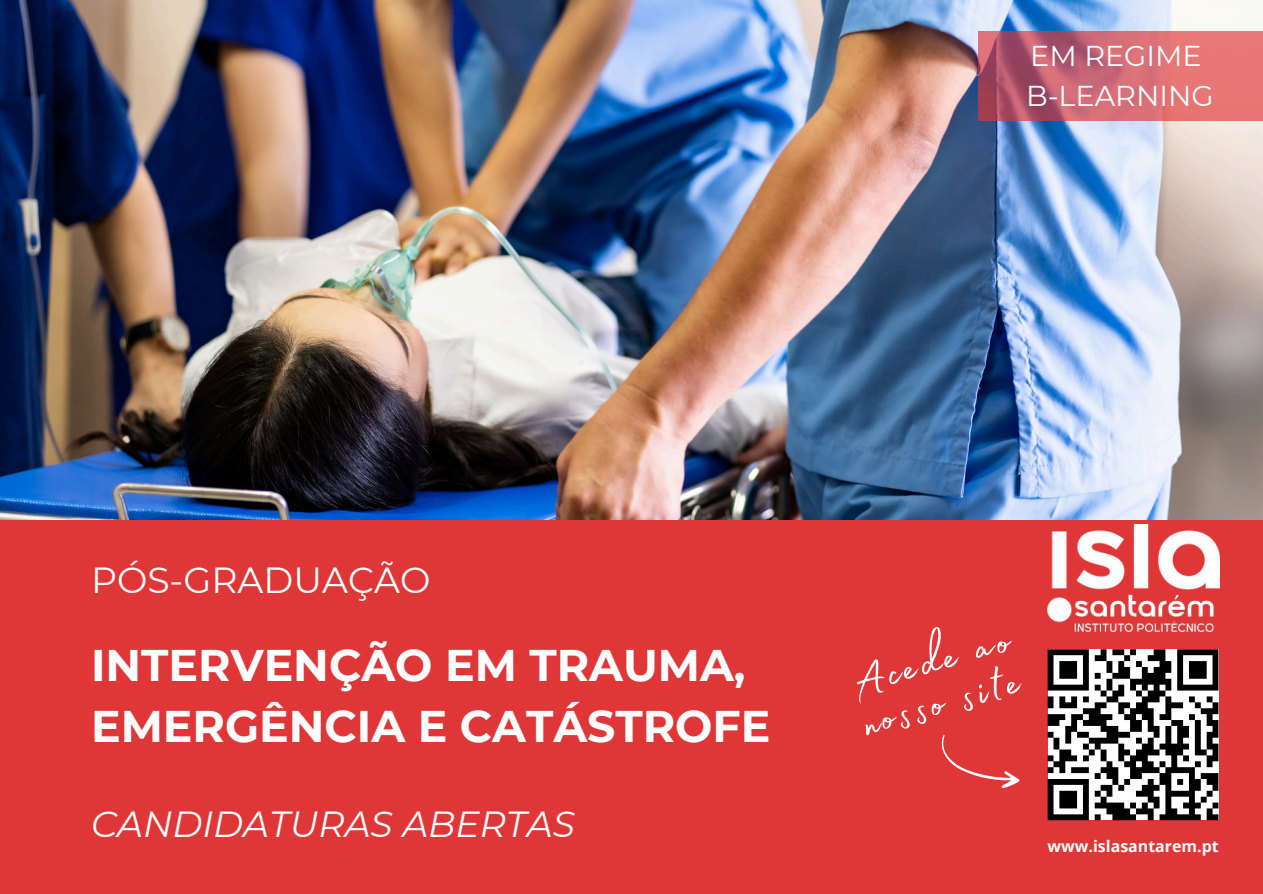
<style>
.page{position:relative;width:1263px;height:894px;background:#fff}
.page>*{position:absolute;margin:0;border:0;box-sizing:border-box;transform-origin:0 0}
.t1{font:56.85px/42px "Madelyn Fill";color:#fff}
.t2{font:700 44.25px/60.9px "Montserrat";color:#fff}
.t3{font:italic 36.15px "Montserrat";color:#fff}
.t4{font:36.15px "Montserrat";color:#fff}
.t5{font:28.65px/39.3px "Montserrat";color:#fff}
.t6{font:700 15.9px "Open Sans";color:#fff}
</style>
<div class="page">
<div style="left:0;top:519px;width:1263px;height:374px;background:#df3737"></div>
<img style="left:0;top:0;width:1263px;height:519px">
<svg style="left:979px;top:32px;width:284px;height:89px;background:#cd6771"></svg>
<svg style="left:941px;top:735px;width:79px;height:53px"></svg>
<svg style="left:1048px;top:649px;width:170px;height:171px;background:#7e7e7e"></svg>
<img style="left:1051px;top:524px;width:168px;height:65px">
<img style="left:1074px;top:594px;width:140px;height:38px">
<img style="left:1048px;top:597px;width:24px;height:26px">
<h2 class="t5" style="left:1026px;top:36px;width:189px">EM REGIME<br>B-LEARNING</h2>
<p class="t4" style="left:91px;top:558px;width:341px">PÓS-GRADUAÇÃO</p>
<h4 class="t2" style="left:91px;top:634px;width:681px">INTERVENÇÃO EM TRAUMA,<br>EMERGÊNCIA E CATÁSTROFE</h4>
<h3 class="t3" style="left:91px;top:801px;width:485px">CANDIDATURAS ABERTAS</h3>
<h3 class="t1" style="left:843px;top:654px;width:165px;rotate:-16deg">Acede ao nosso site</h3>
<p class="t6" style="left:1048px;top:834px;width:173px">www.islasantarem.pt</p>
</div>
